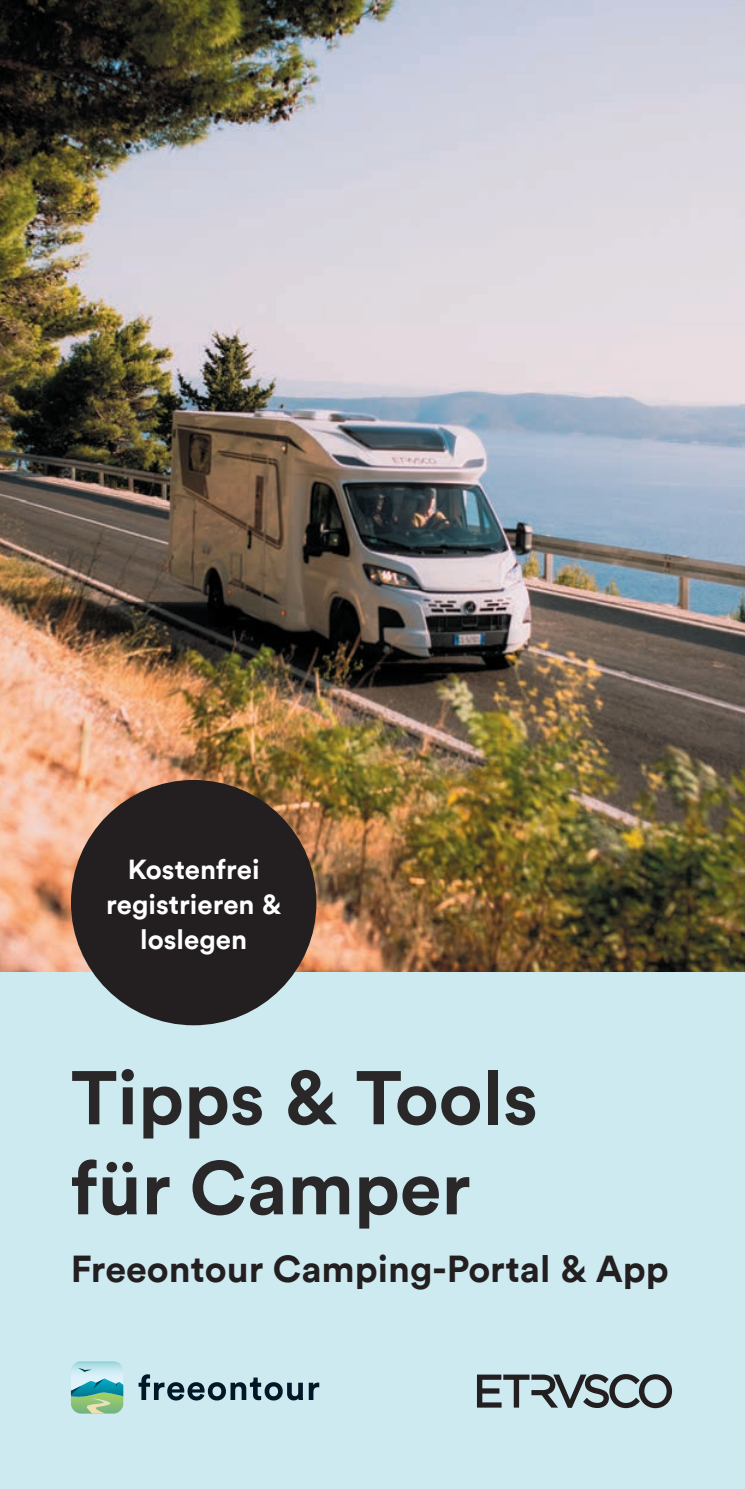
<style>
.page{position:relative;width:745px;height:1489px;background:#fff}
.page>*{position:absolute;margin:0;border:0;box-sizing:border-box;transform-origin:0 0}
.t1{font:700 75px/90px "Circular TT";color:#231f20}
.t2{font:700 37.5px "Circular TT";color:#231f20}
.t3{font:700 27.5px/35px "Circular TT";color:#fff;text-align:center}
</style>
<div class="page">
<div style="left:0;top:0;width:744px;height:1488px;background:#ceeaf1"></div>
<img style="left:0;top:0;width:744px;height:971px">
<svg style="left:477px;top:1374px;width:194px;height:33px"></svg>
<div style="left:71px;top:780px;width:245px;height:245px;background:#231f20;border-radius:50%"></div>
<svg style="left:138px;top:1374px;width:181px;height:26px"></svg>
<svg style="left:71px;top:1361px;width:52px;height:52px"></svg>
<p class="t3" style="left:106px;top:851px;width:176px">Kostenfrei registrieren &amp; loslegen</p>
<h1 class="t1" style="left:71px;top:1051px;width:468px">Tipps &amp; Tools für Camper</h1>
<h2 class="t2" style="left:71px;top:1244px;width:599px">Freeontour Camping-Portal &amp; App</h2>
</div>
